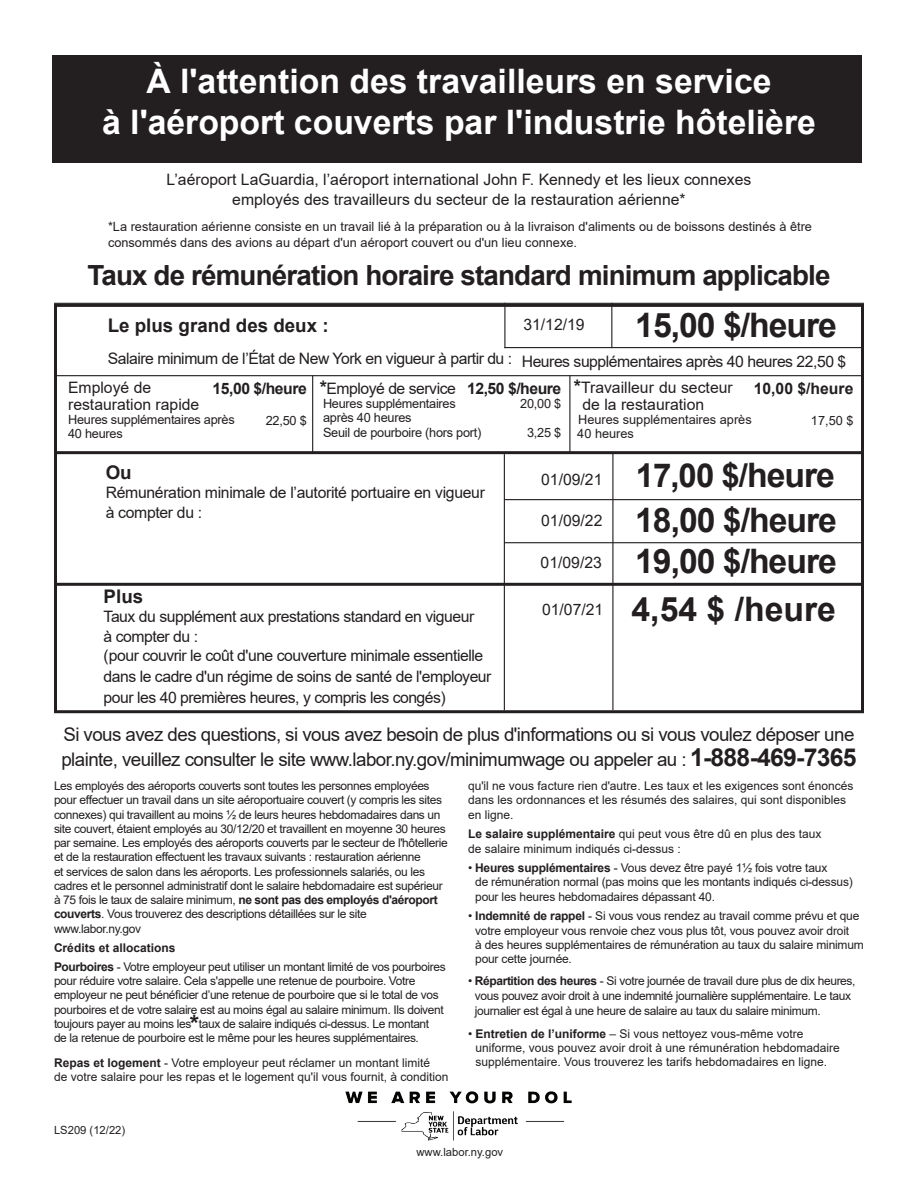
<style>
.page{position:relative;width:918px;height:1188px;background:#fff}
.page>*{position:absolute;margin:0;border:0;box-sizing:border-box;transform-origin:0 0}
.t1{font:700 33.75px/40.5px "Arial";color:#fff;text-align:center}
.t2{font:700 33.75px "Arial";letter-spacing:-.03em;color:#231f20}
.t3{font:700 27.75px "Arial";letter-spacing:-.03em;color:#231f20}
.t4{font:700 24px "Arial";color:#231f20}
.t5{font:18.75px/25.5px "Arial";letter-spacing:-.03em;color:#231f20}
.t6{font:700 18.75px "Arial";color:#231f20}
.t7{font:15.75px/19.5px "Arial";letter-spacing:-.03em;color:#231f20}
.t8{font:15.75px/16.5px "Arial";color:#231f20}
.t9{font:700 15.75px "Arial";letter-spacing:-.03em;color:#231f20}
.t10{font:700 15.75px "Arial";color:#231f20}
.t11{font:12.75px/13.5px "Arial";color:#231f20}
.t12{font:12.75px/14.1px "Arial";letter-spacing:-.02em;color:#231f20}
.t13{font:12px/14.2px "Arial";letter-spacing:-.03em;color:#231f20}
.t14{font:12px/14.2px "Arial";color:#231f20}
.t15{font:11.25px "Arial";color:#231f20}
.s1{font-weight:700;font-size:18.75px}
.s2{font-weight:700;font-size:33px}
.s3{font-weight:700;font-size:33.75px}
.s4{font-weight:700;font-size:24.75px}
.s5{font-weight:700}
</style>
<div class="page">
<hr style="left:54px;top:451px;width:809px;height:3px;background:#231f20">
<hr style="left:504px;top:499px;width:359px;height:1px;background:#231f20">
<hr style="left:54px;top:583px;width:809px;height:3px;background:#231f20">
<hr style="left:504px;top:454px;width:1px;height:256px;background:#231f20">
<hr style="left:612px;top:452px;width:1px;height:258px;background:#231f20">
<div style="left:52px;top:55px;width:810px;height:108px;background:#231f20"></div>
<img style="left:345px;top:1091px;width:227px;height:49px">
<div style="left:54px;top:304px;width:810px;height:409px;border:3px solid #231f20"></div>
<hr style="left:54px;top:375px;width:809px;height:1px;background:#231f20">
<hr style="left:54px;top:303px;width:810px;height:1px;background:#231f20">
<hr style="left:504px;top:303px;width:1px;height:45px;background:#231f20">
<hr style="left:611px;top:303px;width:1px;height:45px;background:#231f20">
<hr style="left:504px;top:347px;width:359px;height:1px;background:#231f20">
<hr style="left:312px;top:376px;width:1px;height:78px;background:#231f20">
<hr style="left:569px;top:375px;width:1px;height:79px;background:#231f20">
<hr style="left:504px;top:542px;width:359px;height:1px;background:#231f20">
<h1 class="t1" style="left:102px;top:62px;width:715px">À l'attention des travailleurs en service<br>à l'aéroport couverts par l'industrie hôtelière</h1>
<h3 class="t8" style="left:167px;top:169px;width:586px;line-height:20.1px;text-align:center">L’aéroport LaGuardia, l’aéroport international John F. Kennedy et les lieux connexes employés des travailleurs du secteur de la restauration aérienne*</h3>
<p class="t11" style="left:108px;top:218px;width:706px;line-height:16.5px">*La restauration aérienne consiste en un travail lié à la préparation ou à la livraison d'aliments ou de boissons destinés à être consommés dans des avions au départ d'un aéroport couvert ou d'un lieu connexe.</p>
<h2 class="t3" style="left:87px;top:256px;width:745px">Taux de rémunération horaire standard minimum applicable</h2>
<h3 class="t6" style="left:108px;top:312px;width:222px">Le plus grand des deux :</h3>
<h3 class="t7" style="left:108px;top:348px;width:406px">Salaire minimum de l’État de New York en vigueur à partir du :</h3>
<h3 class="t7" style="left:523px;top:315px;width:63px">31/12/19</h3>
<h1 class="t2" style="left:635px;top:301px;width:203px">15,00 $/heure</h1>
<h3 class="t7" style="left:522px;top:352px;width:326px">Heures supplémentaires après 40 heures 22,50 $</h3>
<h3 class="t8" style="left:68px;top:379px;width:133px">Employé de restauration rapide</h3>
<p class="t12" style="left:68px;top:413px;width:168px;line-height:13.5px">Heures supplémentaires après<br>40 heures</p>
<h3 class="t9" style="left:213px;top:378px;width:96px">15,00 $/heure</h3>
<p class="t11" style="left:266px;top:414px;width:43px">22,50 $</p>
<h3 class="t7" style="left:320px;top:378px;width:138px"><span class="s1">*</span>Employé de service</h3>
<p class="t12" style="left:323px;top:397px;width:160px">Heures supplémentaires après 40 heures<br>Seuil de pourboire (hors port)</p>
<h3 class="t9" style="left:467px;top:377px;width:96px">12,50 $/heure</h3>
<p class="t11" style="left:520px;top:397px;width:43px">20,00 $</p>
<p class="t11" style="left:527px;top:425px;width:36px">3,25 $</p>
<h3 class="t8" style="left:583px;top:379px;width:152px;text-indent:-9px"><span class="s1">*</span>Travailleur du secteur de la restauration</h3>
<p class="t11" style="left:577px;top:413px;width:176px">Heures supplémentaires après<br>40 heures</p>
<h3 class="t10" style="left:754px;top:377px;width:101px">10,00 $/heure</h3>
<p class="t11" style="left:811px;top:414px;width:44px">17,50 $</p>
<h3 class="t6" style="left:106px;top:459px;width:28px">Ou</h3>
<h3 class="t7" style="left:106px;top:483px;width:381px">Rémunération minimale de l’autorité portuaire en vigueur à compter du :</h3>
<h3 class="t6" style="left:104px;top:583px;width:41px">Plus</h3>
<h3 class="t7" style="left:104px;top:607px;width:381px">Taux du supplément aux prestations standard en vigueur à compter du :<br>(pour couvrir le coût d'une couverture minimale essentielle</h3>
<h3 class="t7" style="left:104px;top:666px;width:389px;line-height:21px">dans le cadre d'un régime de soins de santé de l'employeur pour les 40 premières heures, y compris les congés)</h3>
<h3 class="t7" style="left:541px;top:469px;width:295px">01/09/21 <span class="s2">17,00 $/</span><span class="s3">heure</span></h3>
<h1 class="t2" style="left:541px;top:496px;width:297px"><sup>01/09/22</sup> 18,00 $/heure</h1>
<h1 class="t2" style="left:541px;top:538px;width:298px"><sup>01/09/23</sup> 19,00 $/heure</h1>
<h1 class="t2" style="left:542px;top:585px;width:296px"><sup>01/07/21</sup> 4,54 $ /heure</h1>
<h3 class="t5" style="left:61px;top:721px;width:797px">Si vous avez des questions, si vous avez besoin de plus d'informations ou si vous voulez déposer une plainte, veuillez consulter le site www.labor.ny.gov/minimumwage ou appeler au : <span class="s4">1-888-469-7365</span></h3>
<p class="t13" style="left:54px;top:779px;width:395px">Les employés des aéroports couverts sont toutes les personnes employées pour effectuer un travail dans un site aéroportuaire couvert (y compris les sites connexes) qui travaillent au moins ½ de leurs heures hebdomadaires dans un site couvert, étaient employés au 30/12/20 et travaillent en moyenne 30 heures par semaine. Les employés des aéroports couverts par le secteur de l'hôtellerie et de la restauration effectuent les travaux suivants : restauration aérienne<br>et services de salon dans les aéroports. Les professionnels salariés, ou les cadres et le personnel administratif dont le salaire hebdomadaire est supérieur à 75 fois le taux de salaire minimum, <span class="s5">ne sont pas des employés d'aéroport couverts</span>. Vous trouverez des descriptions détaillées sur le site www.labor.ny.gov</p>
<p class="t13" style="left:54px;top:939px;width:393px;line-height:18.6px"><span class="s5">Crédits et allocations<br>Pourboires</span> - Votre employeur peut utiliser un montant limité de vos pourboires</p>
<p class="t13" style="left:54px;top:974px;width:391px">pour réduire votre salaire. Cela s'appelle une retenue de pourboire. Votre employeur ne peut bénéficier d’une retenue de pourboire que si le total de vos pourboires et de votre salaire est au moins égal au salaire minimum. Ils doivent toujours payer au moins les taux de salaire indiqués ci-dessus. Le montant de la retenue de pourboire est le même pour les heures supplémentaires.</p>
<p class="t14" style="left:54px;top:1056px;width:396px"><span class="s5">Repas et logement</span> - Votre employeur peut réclamer un montant limité<br>de votre salaire pour les repas et le logement qu'il vous fournit, à condition</p>
<h3 class="t4" style="left:190px;top:1006px;width:11px">*</h3>
<p class="t15" style="left:54px;top:1122px;width:73px">LS209 (12/22)</p>
<p class="t14" style="left:468px;top:779px;width:387px">qu'il ne vous facture rien d'autre. Les taux et les exigences sont énoncés dans les ordonnances et les résumés des salaires, qui sont disponibles en ligne.</p>
<p class="t14" style="left:468px;top:827px;width:355px"><span class="s5">Le salaire supplémentaire</span> qui peut vous être dû en plus des taux de salaire minimum indiqués ci-dessus :</p>
<p class="t13" style="left:475px;top:861px;width:379px;text-indent:-7px">• <span class="s5">Heures supplémentaires</span> - Vous devez être payé 1½ fois votre taux<br>de rémunération normal (pas moins que les montants indiqués ci-dessus) pour les heures hebdomadaires dépassant 40.</p>
<p class="t13" style="left:475px;top:909px;width:390px;text-indent:-7px">• <span class="s5">Indemnité de rappel</span> - Si vous vous rendez au travail comme prévu et que votre employeur vous renvoie chez vous plus tôt, vous pouvez avoir droit<br>à des heures supplémentaires de rémunération au taux du salaire minimum pour cette journée.</p>
<p class="t13" style="left:468px;top:974px;width:389px;text-align:center">• <span class="s5">Répartition des heures</span> - Si votre journée de travail dure plus de dix heures, vous pouvez avoir droit à une indemnité journalière supplémentaire. Le taux</p>
<p class="t13" style="left:475px;top:1004px;width:347px">journalier est égal à une heure de salaire au taux du salaire minimum.</p>
<p class="t14" style="left:476px;top:1026px;width:366px;text-indent:-8px">• <span class="s5">Entretien de l’uniforme</span> – Si vous nettoyez vous-même votre uniforme, vous pouvez avoir droit à une rémunération hebdomadaire supplémentaire. Vous trouverez les tarifs hebdomadaires en ligne.</p>
<p class="t15" style="left:417px;top:1145px;width:88px">www.labor.ny.gov</p>
</div>
